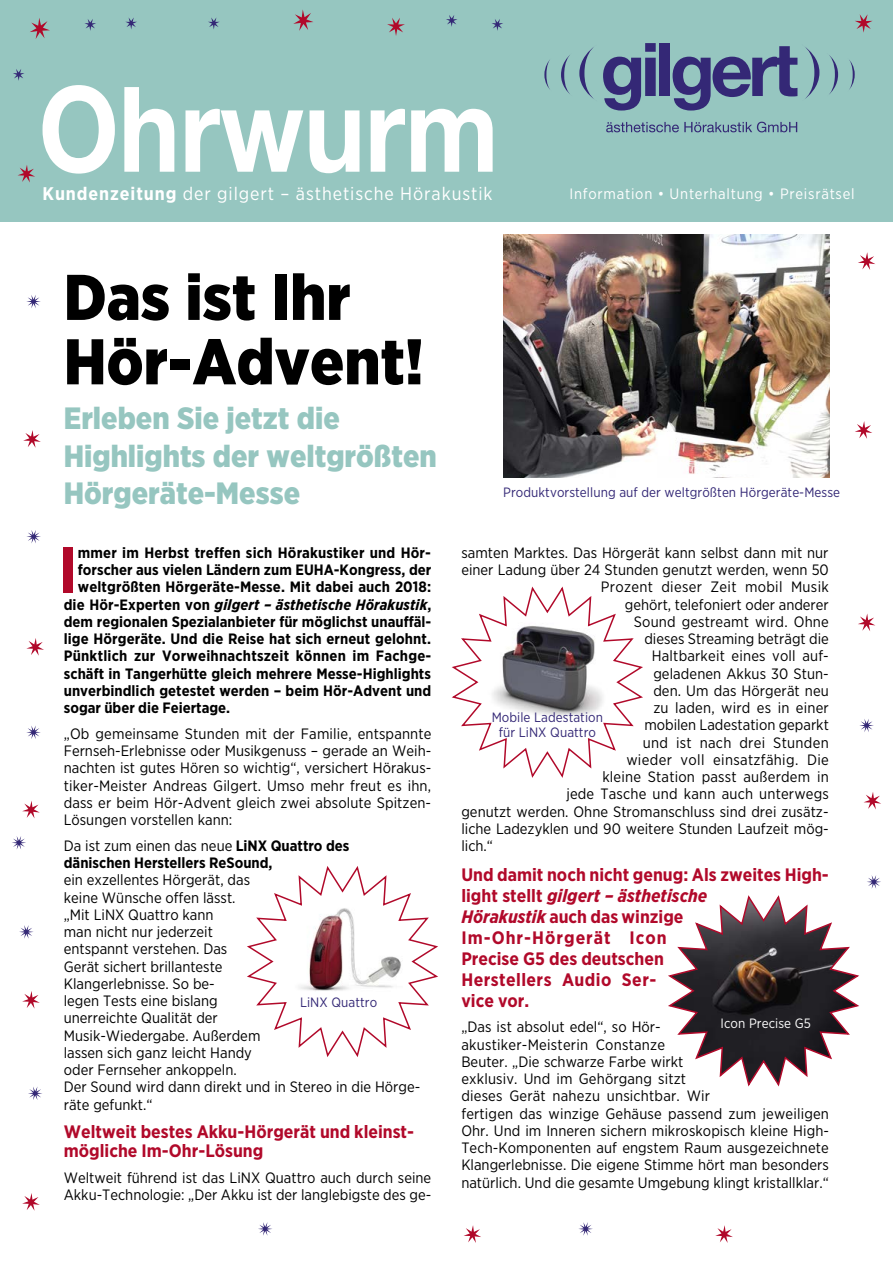
<style>
.page{position:relative;width:893px;height:1263px;background:#fff}
.page>*{position:absolute;margin:0;border:0;box-sizing:border-box;transform-origin:0 0}
.t1{font:900 64.35px/64.3px "Gotham Narrow";color:#000}
.t2{font:700 64.35px "Gotham Narrow";color:#b1092a}
.t3{font:900 30.75px/37.7px "Gotham Narrow";color:#96c6c0}
.t4{font:18.3px "Gotham Narrow";letter-spacing:.05em;color:#fff}
.t5{font:700 18px/21px "Gotham Narrow";color:#b1092a}
.t6{font:15px/17.2px "Gotham Narrow";color:#000}
.t7{font:700 15px/17.2px "Gotham Narrow";color:#000}
.t8{font:15px "Gotham Narrow";letter-spacing:.02em;color:#000}
.t9{font:italic 700 15px "Gotham Narrow";letter-spacing:.005em;color:#000}
.t10{font:15px "Gotham Narrow";letter-spacing:.05em;color:#fff}
.t11{font:13.5px/15px "Gotham Narrow";letter-spacing:.005em;color:#342876;text-align:center}
.t12{font:13.5px "Gotham Narrow";letter-spacing:.005em;color:#fff}
.s1{font-weight:700}
.s2{font-style:normal}
.s3{font-weight:400}
.s4{font-style:italic}
</style>
<div class="page">
<div style="left:0;top:0;width:893px;height:221px;background:#96c6c0"></div>
<svg style="left:43px;top:85px;width:450px;height:89px"></svg>
<svg style="left:603px;top:43px;width:53px;height:68px"></svg>
<div style="left:660px;top:43px;width:10px;height:53px;background:#342876"></div>
<svg style="left:673px;top:46px;width:146px;height:65px"></svg>
<svg style="left:829px;top:55px;width:9px;height:40px"></svg>
<svg style="left:849px;top:60px;width:6px;height:30px"></svg>
<svg style="left:579px;top:47px;width:15px;height:52px"></svg>
<svg style="left:561px;top:55px;width:9px;height:39px"></svg>
<svg style="left:544px;top:60px;width:6px;height:30px"></svg>
<svg style="left:606px;top:122px;width:191px;height:10px"></svg>
<svg style="left:13px;top:69px;width:11px;height:12px"></svg>
<svg style="left:30px;top:18px;width:20px;height:21px"></svg>
<svg style="left:84px;top:19px;width:12px;height:12px"></svg>
<svg style="left:125px;top:17px;width:12px;height:12px"></svg>
<svg style="left:855px;top:14px;width:17px;height:19px"></svg>
<svg style="left:208px;top:17px;width:12px;height:12px"></svg>
<svg style="left:293px;top:9px;width:20px;height:22px"></svg>
<svg style="left:446px;top:15px;width:12px;height:12px"></svg>
<svg style="left:492px;top:19px;width:11px;height:12px"></svg>
<svg style="left:387px;top:18px;width:18px;height:18px"></svg>
<img style="left:503px;top:234px;width:326px;height:244px">
<svg style="left:452px;top:586px;width:191px;height:192px"></svg>
<svg style="left:247px;top:866px;width:191px;height:191px"></svg>
<svg style="left:668px;top:895px;width:191px;height:192px"></svg>
<svg style="left:22px;top:1193px;width:18px;height:18px"></svg>
<svg style="left:864px;top:792px;width:17px;height:17px"></svg>
<svg style="left:715px;top:1225px;width:18px;height:18px"></svg>
<svg style="left:26px;top:638px;width:18px;height:18px"></svg>
<svg style="left:464px;top:1225px;width:17px;height:18px"></svg>
<svg style="left:858px;top:613px;width:17px;height:18px"></svg>
<svg style="left:18px;top:165px;width:17px;height:18px"></svg>
<svg style="left:22px;top:991px;width:18px;height:18px"></svg>
<svg style="left:858px;top:252px;width:17px;height:18px"></svg>
<svg style="left:855px;top:421px;width:17px;height:18px"></svg>
<svg style="left:23px;top:430px;width:18px;height:18px"></svg>
<svg style="left:22px;top:801px;width:18px;height:17px"></svg>
<svg style="left:19px;top:925px;width:15px;height:14px"></svg>
<svg style="left:12px;top:836px;width:14px;height:13px"></svg>
<svg style="left:28px;top:1087px;width:14px;height:13px"></svg>
<svg style="left:258px;top:1222px;width:14px;height:14px"></svg>
<svg style="left:578px;top:1222px;width:15px;height:14px"></svg>
<svg style="left:26px;top:295px;width:15px;height:13px"></svg>
<svg style="left:26px;top:530px;width:15px;height:13px"></svg>
<svg style="left:26px;top:726px;width:15px;height:13px"></svg>
<svg style="left:867px;top:875px;width:14px;height:14px"></svg>
<svg style="left:859px;top:719px;width:15px;height:13px"></svg>
<p class="t4" style="left:43px;top:182px;width:452px"><span class="s1">Kundenzeitung</span> der gilgert – ästhetische Hörakustik</p>
<p class="t10" style="left:570px;top:185px;width:287px">Information • Unterhaltung • Preisrätsel</p>
<h1 class="t1" style="left:64px;top:264px;width:361px">Das ist Ihr<br>Hör-Advent!</h1>
<h2 class="t3" style="left:64px;top:399px;width:375px">Erleben Sie jetzt die<br>Highlights der weltgrößten<br>Hörgeräte-Messe</h2>
<p class="t11" style="left:503px;top:484px;width:338px">Produktvorstellung auf der weltgrößten Hörgeräte-Messe</p>
<h1 class="t2" style="left:59px;top:528px;width:20px">I</h1>
<p class="t7" style="left:78px;top:544px;width:355px">mmer im Herbst treffen sich Hörakustiker und Hör-</p>
<p class="t7" style="left:78px;top:561px;width:355px">forscher aus vielen Ländern zum EUHA-Kongress, der</p>
<p class="t7" style="left:78px;top:578px;width:355px">weltgrößten Hörgeräte-Messe. Mit dabei auch 2018:</p>
<p class="t9" style="left:64px;top:595px;width:369px"><span class="s2">die Hör-Experten von</span> gilgert – ästhetische Hörakustik<span class="s2">,</span></p>
<p class="t7" style="left:64px;top:613px;width:369px">dem regionalen Spezialanbieter für möglichst unauffäl-</p>
<p class="t7" style="left:64px;top:630px;width:369px">lige Hörgeräte. Und die Reise hat sich erneut gelohnt.</p>
<p class="t7" style="left:64px;top:647px;width:369px">Pünktlich zur Vorweihnachtszeit können im Fachge-</p>
<p class="t7" style="left:64px;top:664px;width:369px">schäft in Tangerhütte gleich mehrere Messe-Highlights</p>
<p class="t7" style="left:64px;top:682px;width:369px">unverbindlich getestet werden – beim Hör-Advent und</p>
<p class="t7" style="left:64px;top:699px;width:168px">sogar über die Feiertage.</p>
<p class="t6" style="left:64px;top:724px;width:369px;text-align:justify">„Ob gemeinsame Stunden mit der Familie, entspannte Fernseh-Erlebnisse oder Musikgenuss – gerade an Weih&shy;nachten ist gutes Hören so wichtig“, versichert Hörakus&shy;tiker-Meister Andreas Gilgert. Umso mehr freut es ihn, dass er beim Hör-Advent gleich zwei absolute Spitzen-Lösungen vorstellen kann:</p>
<p class="t7" style="left:64px;top:837px;width:287px"><span class="s3">Da ist zum einen das neue</span> LiNX Quattro des dänischen Herstellers ReSound,</p>
<p class="t6" style="left:64px;top:871px;width:358px">ein exzellentes Hörgerät, das<br>keine Wünsche offen lässt.<br>„Mit LiNX Quattro kann<br>man nicht nur jederzeit<br>entspannt verstehen. Das<br>Gerät sichert brillanteste<br>Klangerlebnisse. So be-<br>legen Tests eine bislang<br>unerreichte Qualität der<br>Musik-Wiedergabe. Außerdem<br>lassen sich ganz leicht Handy<br>oder Fernseher ankoppeln.<br>Der Sound wird dann direkt und in Stereo in die Hörge&shy;räte gefunkt.“</p>
<p class="t5" style="left:64px;top:1121px;width:352px;line-height:19.5px">Weltweit bestes Akku-Hörgerät und kleinst&shy;mögliche Im-Ohr-Lösung</p>
<p class="t6" style="left:64px;top:1169px;width:369px">Weltweit führend ist das LiNX Quattro auch durch seine<br>Akku-Technologie: „Der Akku ist der langlebigste des ge-</p>
<p class="t11" style="left:300px;top:995px;width:79px">LiNX Quattro</p>
<p class="t6" style="left:461px;top:543px;width:369px">samten Marktes. Das Hörgerät kann selbst dann mit nur</p>
<p class="t6" style="left:461px;top:561px;width:369px">einer Ladung über 24 Stunden genutzt werden, wenn 50</p>
<p class="t8" style="left:601px;top:578px;width:230px">Prozent dieser Zeit mobil Musik</p>
<p class="t6" style="left:625px;top:595px;width:205px">gehört, telefoniert oder anderer</p>
<p class="t6" style="left:634px;top:612px;width:196px">Sound gestreamt wird. Ohne</p>
<p class="t6" style="left:644px;top:630px;width:186px">dieses Streaming beträgt die</p>
<p class="t6" style="left:652px;top:647px;width:178px">Haltbarkeit eines voll auf-</p>
<p class="t6" style="left:653px;top:664px;width:177px">geladenen Akkus 30 Stun-</p>
<p class="t6" style="left:653px;top:681px;width:177px">den. Um das Hörgerät neu</p>
<p class="t6" style="left:653px;top:699px;width:177px">zu laden, wird es in einer</p>
<p class="t6" style="left:644px;top:716px;width:186px">mobilen Ladestation geparkt</p>
<p class="t8" style="left:643px;top:733px;width:187px">und ist nach drei Stunden</p>
<p class="t8" style="left:626px;top:750px;width:204px">wieder voll einsatzfähig. Die</p>
<p class="t6" style="left:602px;top:768px;width:228px">kleine Station passt außerdem in</p>
<p class="t6" style="left:566px;top:785px;width:264px">jede Tasche und kann auch unterwegs</p>
<p class="t6" style="left:461px;top:802px;width:369px">genutzt werden. Ohne Stromanschluss sind drei zusätz-</p>
<p class="t6" style="left:461px;top:819px;width:369px">liche Ladezyklen und 90 weitere Stunden Laufzeit mög-</p>
<p class="t6" style="left:461px;top:837px;width:33px">lich.“</p>
<p class="t5" style="left:461px;top:863px;width:369px">Und damit noch nicht genug: Als zweites High&shy;light stellt <span class="s4">gilgert – ästhetische<br>Hörakustik</span> auch das winzige<br>Im-Ohr-Hörgerät Icon<br>Precise G5 des deutschen<br>Herstellers Audio Ser-<br>vice vor.</p>
<p class="t6" style="left:461px;top:1018px;width:369px">„Das ist absolut edel“, so Hör-<br>akustiker-Meisterin Constanze<br>Beuter. „Die schwarze Farbe wirkt<br>exklusiv. Und im Gehörgang sitzt<br>dieses Gerät nahezu unsichtbar. Wir<br>fertigen das winzige Gehäuse passend zum jeweiligen Ohr. Und im Inneren sichern mikroskopisch kleine High-Tech-Komponenten auf engstem Raum ausgezeichnete Klangerlebnisse. Die eigene Stimme hört man besonders natürlich. Und die gesamte Umgebung klingt kristallklar.“</p>
<p class="t11" style="left:492px;top:709px;width:113px">Mobile Ladestation für LiNX Quattro</p>
<p class="t12" style="left:721px;top:1015px;width:92px">Icon Precise G5</p>
</div>
